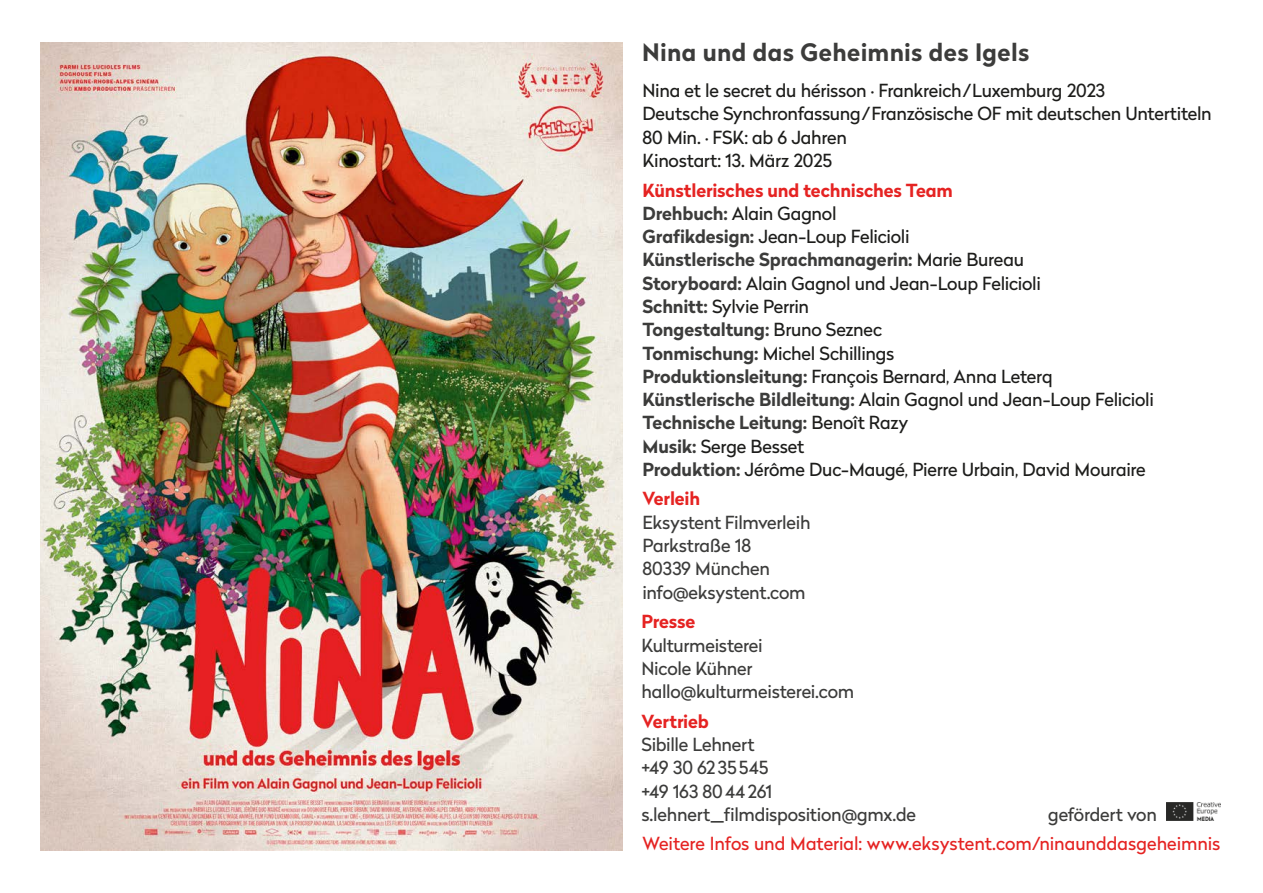
<style>
.page{position:relative;width:1263px;height:893px;background:#fff}
.page>*{position:absolute;margin:0;border:0;box-sizing:border-box;transform-origin:0 0}
.t1{font:700 24px "Radikal";letter-spacing:.015em;color:#3c3c3b}
.t2{font:18px/23.2px "Radikal";letter-spacing:-.015em;color:#1d1d1b}
.t3{font:18px/23.2px "Radikal";letter-spacing:-.015em;color:#3c3c3b}
.t4{font:18px "Radikal";letter-spacing:-.005em;color:#e52322}
.t5{font:700 18px "Radikal";letter-spacing:-.01em;color:#e52322}
.s1{font-weight:700;color:#e52322}
.s2{font-weight:700;color:#3c3c3b}
</style>
<div class="page">
<img style="left:40px;top:43px;width:583px;height:807px">
<img style="left:1167px;top:803px;width:53px;height:18px">
<h1 class="t1" style="left:642px;top:34px;width:389px">Nina und das Geheimnis des Igels</h1>
<p class="t2" style="left:642px;top:79px;width:571px">Nina et le secret du hérisson · Frankreich/Luxemburg 2023<br>Deutsche Synchronfassung/Französische OF mit deutschen Untertiteln 80 Min. · FSK: ab 6 Jahren<br>Kinostart: 13. März 2025</p>
<p class="t2" style="left:642px;top:178px;width:513px"><span class="s1">Künstlerisches und technisches Team<br></span><span class="s2">Drehbuch:</span> Alain Gagnol<br><span class="s2">Grafikdesign:</span> Jean-Loup Felicioli<br><span class="s2">Künstlerische Sprachmanagerin:</span> Marie Bureau<br><span class="s2">Storyboard:</span> Alain Gagnol und Jean-Loup Felicioli<br><span class="s2">Schnitt:</span> Sylvie Perrin<br><span class="s2">Tongestaltung:</span> Bruno Seznec<br><span class="s2">Tonmischung:</span> Michel Schillings<br><span class="s2">Produktionsleitung:</span> François Bernard, Anna Leterq <span class="s2">Künstlerische Bildleitung:</span> Alain Gagnol und Jean-Loup Felicioli <span class="s2">Technische Leitung:</span> Benoît Razy<br><span class="s2">Musik:</span> Serge Besset<br><span class="s2">Produktion:</span> Jérôme Duc-Maugé, Pierre Urbain, David Mouraire</p>
<p class="t5" style="left:642px;top:486px;width:59px">Verleih</p>
<p class="t3" style="left:642px;top:510px;width:169px">Eksystent Filmverleih<br>Parkstraße 18<br>80339 München info@eksystent.com</p>
<p class="t5" style="left:641px;top:608px;width:56px">Presse</p>
<p class="t3" style="left:641px;top:633px;width:214px">Kulturmeisterei<br>Nicole Kühner hallo@kulturmeisterei.com</p>
<p class="t5" style="left:641px;top:708px;width:69px">Vertrieb</p>
<p class="t3" style="left:641px;top:732px;width:276px">Sibille Lehnert<br>+49 30 6235545<br>+49 163 8044261 s.lehnert_filmdisposition@gmx.de</p>
<p class="t3" style="left:1048px;top:802px;width:110px">gefördert von</p>
<p class="t4" style="left:642px;top:831px;width:579px">Weitere Infos und Material: www.eksystent.com/ninaunddasgeheimnis</p>
</div>
